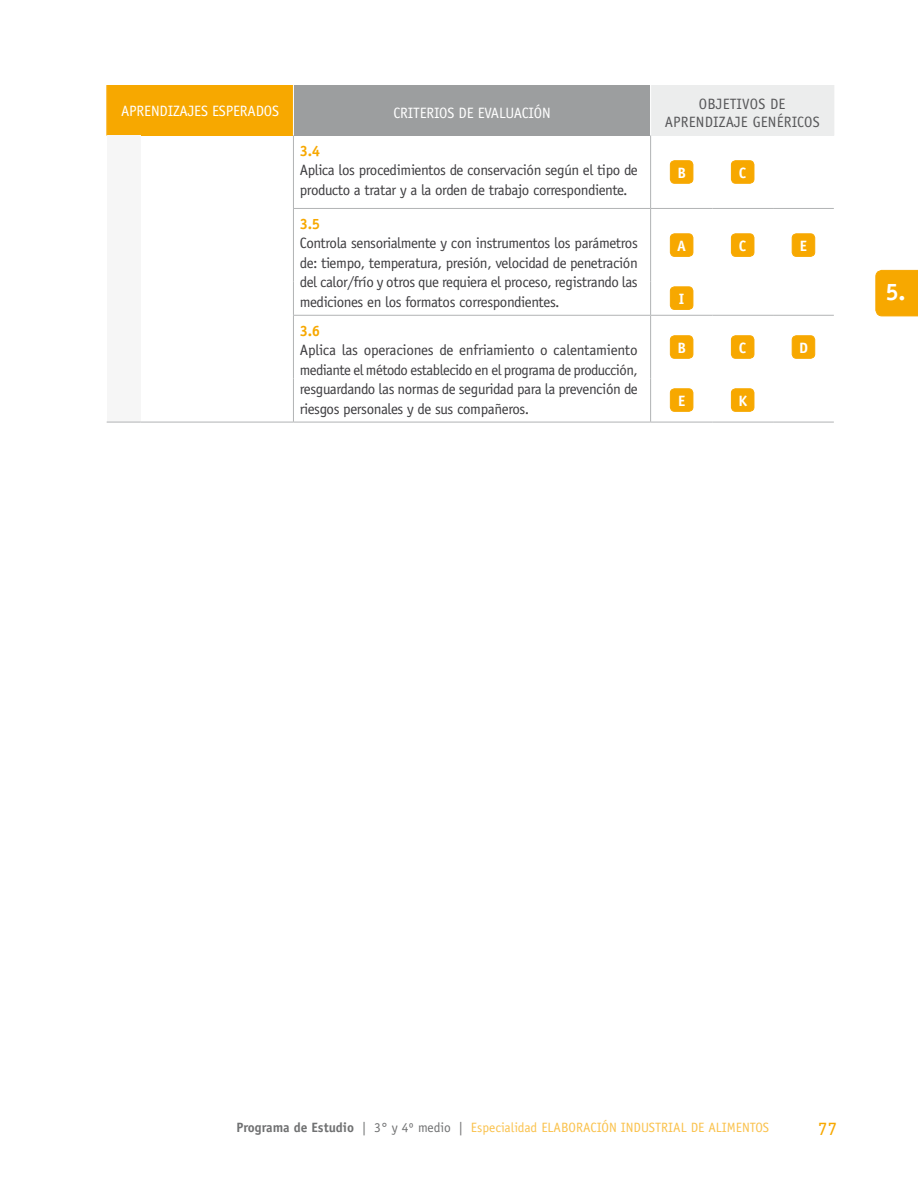
<style>
.page{position:relative;width:918px;height:1188px;background:#fff}
.page>*{position:absolute;margin:0;border:0;box-sizing:border-box;transform-origin:0 0}
.t1{font:700 24px "Officina Sans";color:#fff}
.t2{font:18px "DIN Next LT Pro";color:#f7a800}
.t3{font:15px/19.5px "Officina Sans";letter-spacing:-.025em;color:#3e3d40;text-align:justify}
.t4{font:15px "Officina Sans";letter-spacing:-.01em;color:#fff}
.t5{font:15px "Officina Sans";letter-spacing:.01em;color:#58585a}
.t6{font:700 15px "Officina Sans";color:#fff}
.t7{font:700 15px "Officina Sans";color:#f7a800}
.t8{font:13.5px "Officina Sans";color:#fac24d}
.s1{font-weight:700;color:#707172}
.s2{color:#707172}
</style>
<div class="page">
<div style="left:107px;top:85px;width:186px;height:51px;background:#f7a800"></div>
<div style="left:293px;top:85px;width:358px;height:51px;background:#9c9e9f"></div>
<div style="left:651px;top:85px;width:183px;height:51px;background:#eceded"></div>
<div style="left:107px;top:136px;width:33px;height:286px;background:#f6f6f6"></div>
<hr style="left:773px;top:208px;width:61px;height:1px;background:#b1b3b4">
<hr style="left:773px;top:315px;width:61px;height:1px;background:#b1b3b4">
<hr style="left:293px;top:208px;width:358px;height:1px;background:#b1b3b4">
<hr style="left:651px;top:208px;width:61px;height:1px;background:#b1b3b4">
<hr style="left:712px;top:208px;width:61px;height:1px;background:#b1b3b4">
<hr style="left:293px;top:315px;width:358px;height:1px;background:#b1b3b4">
<hr style="left:651px;top:315px;width:61px;height:1px;background:#b1b3b4">
<hr style="left:712px;top:315px;width:61px;height:1px;background:#b1b3b4">
<hr style="left:293px;top:136px;width:1px;height:72px;background:#b1b3b4">
<hr style="left:293px;top:209px;width:1px;height:72px;background:#b1b3b4">
<hr style="left:293px;top:281px;width:1px;height:34px;background:#b1b3b4">
<hr style="left:293px;top:316px;width:1px;height:62px;background:#b1b3b4">
<hr style="left:293px;top:378px;width:1px;height:44px;background:#b1b3b4">
<hr style="left:107px;top:422px;width:33px;height:1px;background:#b1b3b4">
<hr style="left:140px;top:422px;width:153px;height:1px;background:#b1b3b4">
<hr style="left:293px;top:422px;width:358px;height:1px;background:#b1b3b4">
<hr style="left:651px;top:422px;width:61px;height:1px;background:#b1b3b4">
<hr style="left:712px;top:422px;width:61px;height:1px;background:#b1b3b4">
<hr style="left:773px;top:422px;width:61px;height:1px;background:#b1b3b4">
<hr style="left:106px;top:85px;width:1px;height:51px;background:#f9b933">
<hr style="left:293px;top:85px;width:1px;height:51px;background:#fff">
<hr style="left:650px;top:85px;width:1px;height:51px;background:#fff">
<hr style="left:650px;top:136px;width:1px;height:72px;background:#b1b3b4">
<hr style="left:650px;top:209px;width:1px;height:72px;background:#b1b3b4">
<hr style="left:650px;top:281px;width:1px;height:34px;background:#b1b3b4">
<hr style="left:650px;top:316px;width:1px;height:62px;background:#b1b3b4">
<hr style="left:650px;top:378px;width:1px;height:44px;background:#b1b3b4">
<div style="left:670px;top:161px;width:23px;height:22px;background:#f7a800;border-radius:4px"></div>
<div style="left:670px;top:160px;width:23px;height:24px;border:1px solid #f7a800;border-radius:4px"></div>
<div style="left:731px;top:161px;width:23px;height:22px;background:#f7a800;border-radius:4px"></div>
<div style="left:731px;top:160px;width:23px;height:24px;border:1px solid #f7a800;border-radius:4px"></div>
<div style="left:670px;top:234px;width:23px;height:22px;background:#f7a800;border-radius:4px"></div>
<div style="left:670px;top:234px;width:23px;height:23px;border:1px solid #f7a800;border-radius:4px"></div>
<div style="left:731px;top:234px;width:23px;height:22px;background:#f7a800;border-radius:4px"></div>
<div style="left:731px;top:234px;width:23px;height:23px;border:1px solid #f7a800;border-radius:4px"></div>
<div style="left:792px;top:234px;width:23px;height:22px;background:#f7a800;border-radius:4px"></div>
<div style="left:792px;top:234px;width:23px;height:23px;border:1px solid #f7a800;border-radius:4px"></div>
<div style="left:670px;top:287px;width:23px;height:22px;background:#f7a800;border-radius:4px"></div>
<div style="left:670px;top:287px;width:23px;height:23px;border:1px solid #f7a800;border-radius:4px"></div>
<div style="left:670px;top:336px;width:23px;height:22px;background:#f7a800;border-radius:4px"></div>
<div style="left:670px;top:336px;width:23px;height:23px;border:1px solid #f7a800;border-radius:4px"></div>
<div style="left:731px;top:336px;width:23px;height:22px;background:#f7a800;border-radius:4px"></div>
<div style="left:731px;top:336px;width:23px;height:23px;border:1px solid #f7a800;border-radius:4px"></div>
<div style="left:792px;top:336px;width:23px;height:22px;background:#f7a800;border-radius:4px"></div>
<div style="left:792px;top:336px;width:23px;height:23px;border:1px solid #f7a800;border-radius:4px"></div>
<div style="left:670px;top:389px;width:23px;height:22px;background:#f7a800;border-radius:4px"></div>
<div style="left:670px;top:389px;width:23px;height:23px;border:1px solid #f7a800;border-radius:4px"></div>
<div style="left:731px;top:389px;width:23px;height:22px;background:#f7a800;border-radius:4px"></div>
<div style="left:731px;top:389px;width:23px;height:23px;border:1px solid #f7a800;border-radius:4px"></div>
<div style="left:875px;top:270px;width:43px;height:46px;background:#f7a800"></div>
<p class="t4" style="left:121px;top:102px;width:17px">Aprend</p>
<p class="t4" style="left:168px;top:102px;width:14px">izajes</p>
<p class="t4" style="left:212px;top:102px;width:16px">Esperados</p>
<p class="t4" style="left:393px;top:104px;width:149px">Criterios de Eva luación</p>
<p class="t5" style="left:699px;top:95px;width:17px">Objet</p>
<p class="t5" style="left:737px;top:95px;width:15px">ivos</p>
<p class="t5" style="left:770px;top:95px;width:8px">de</p>
<p class="t5" style="left:665px;top:113px;width:18px">Aprend</p>
<p class="t5" style="left:713px;top:113px;width:14px">izaje</p>
<p class="t5" style="left:753px;top:113px;width:17px">Genér</p>
<p class="t5" style="left:792px;top:113px;width:14px">icos</p>
<p class="t7" style="left:300px;top:141px;width:22px">3.4</p>
<p class="t3" style="left:300px;top:161px;width:340px">Aplica los procedimientos de conservación según el tipo de producto a tratar y a la orden de trabajo correspondiente.</p>
<p class="t6" style="left:677px;top:163px;width:8px">b</p>
<p class="t6" style="left:739px;top:163px;width:8px">c</p>
<p class="t7" style="left:300px;top:214px;width:22px">3.5</p>
<p class="t3" style="left:300px;top:233px;width:340px">Controla sensorialmente y con instrumentos los parámetros de: tiempo, temperatura, presión, velocidad de penetración del calor/frío y otros que requiera el proceso, registrando las mediciones en los formatos correspondientes.</p>
<p class="t6" style="left:677px;top:237px;width:9px">a</p>
<p class="t6" style="left:739px;top:237px;width:8px">c</p>
<p class="t6" style="left:800px;top:237px;width:7px">e</p>
<p class="t6" style="left:679px;top:290px;width:6px">i</p>
<p class="t7" style="left:300px;top:321px;width:22px">3.6</p>
<p class="t3" style="left:300px;top:340px;width:340px">Aplica las operaciones de enfriamiento o calentamiento mediante el método establecido en el programa de producción, resguardando las normas de seguridad para la prevención de riesgos personales y de sus compañeros.</p>
<p class="t6" style="left:677px;top:338px;width:8px">b</p>
<p class="t6" style="left:739px;top:338px;width:8px">c</p>
<p class="t6" style="left:799px;top:338px;width:9px">d</p>
<p class="t6" style="left:678px;top:392px;width:7px">e</p>
<p class="t6" style="left:738px;top:392px;width:9px">k</p>
<h1 class="t1" style="left:885px;top:277px;width:21px">5.</h1>
<p class="t8" style="left:236px;top:1120px;width:534px"><span class="s1">Programa de Estudio</span> <span class="s2">| 3° y 4º medio |</span> Especialidad ELABORACIÓN INDUSTRIAL DE ALIMENTOS</p>
<p class="t2" style="left:818px;top:1118px;width:21px">77</p>
</div>
